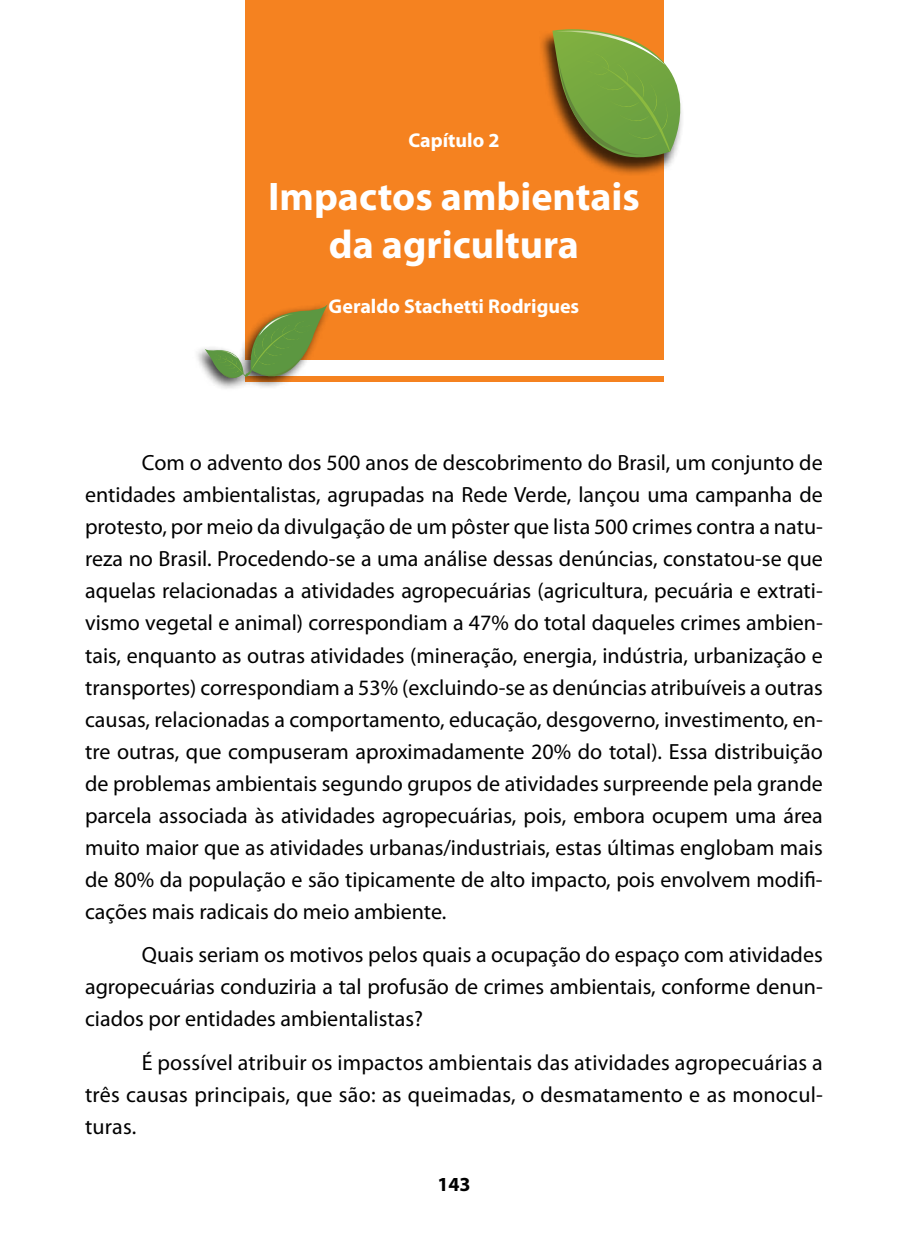
<style>
.page{position:relative;width:908px;height:1248px;background:#fff}
.page>*{position:absolute;margin:0;border:0;box-sizing:border-box;transform-origin:0 0}
.t1{font:700 40px/48px "Myriad Pro";color:#fff;text-align:center}
.t2{font:22px/32px "Myriad Pro";color:#000;text-align:justify}
.t3{font:700 20px "Myriad Pro";color:#fff}
.t4{font:700 20px "Myriad Pro";color:#000}
</style>
<div class="page">
<div style="left:245px;top:0;width:417px;height:359px;background:#f58220"></div>
<div style="left:245px;top:376px;width:417px;height:6px;background:#f58220"></div>
<div style="left:538px;top:30px;width:146px;height:147px;background:#000;opacity:.75"></div>
<svg style="left:552px;top:27px;width:132px;height:156px"></svg>
<div style="left:192px;top:300px;width:139px;height:91px;background:#000;opacity:.75"></div>
<svg style="left:204px;top:303px;width:124px;height:88px"></svg>
<p class="t3" style="left:408px;top:128px;width:92px">Capítulo 2</p>
<h1 class="t1" style="left:268px;top:171px;width:373px">Impactos ambientais da agricultura</h1>
<p class="t3" style="left:328px;top:293px;width:252px">Geraldo Stachetti Rodrigues</p>
<p class="t2" style="left:85px;top:446px;width:739px;text-indent:57px">Com o advento dos 500 anos de descobrimento do Brasil, um conjunto de entidades ambientalistas, agrupadas na Rede Verde, lançou uma campanha de protesto, por meio da divulgação de um pôster que lista 500 crimes contra a natu&shy;reza no Brasil. Procedendo-se a uma análise dessas denúncias, constatou-se que aquelas relacionadas a atividades agropecuárias (agricultura, pecuária e extrati&shy;vismo vegetal e animal) correspondiam a 47% do total daqueles crimes ambien&shy;tais, enquanto as outras atividades (mineração, energia, indústria, urbanização e transportes) correspondiam a 53% (excluindo-se as denúncias atribuíveis a outras causas, relacionadas a comportamento, educação, desgoverno, investimento, en&shy;tre outras, que compuseram aproximadamente 20% do total). Essa distribuição de problemas ambientais segundo grupos de atividades surpreende pela grande parcela associada às atividades agropecuárias, pois, embora ocupem uma área muito maior que as atividades urbanas/industriais, estas últimas englobam mais de 80% da população e são tipicamente de alto impacto, pois envolvem modifi&shy;cações mais radicais do meio ambiente.</p>
<p class="t2" style="left:85px;top:938px;width:738px;text-indent:57px">Quais seriam os motivos pelos quais a ocupação do espaço com atividades agropecuárias conduziria a tal profusão de crimes ambientais, conforme denun&shy;ciados por entidades ambientalistas?</p>
<p class="t2" style="left:85px;top:1045px;width:739px;text-indent:57px">É possível atribuir os impactos ambientais das atividades agropecuárias a três causas principais, que são: as queimadas, o desmatamento e as monocul&shy;turas.</p>
<p class="t4" style="left:437px;top:1171px;width:35px">143</p>
</div>
